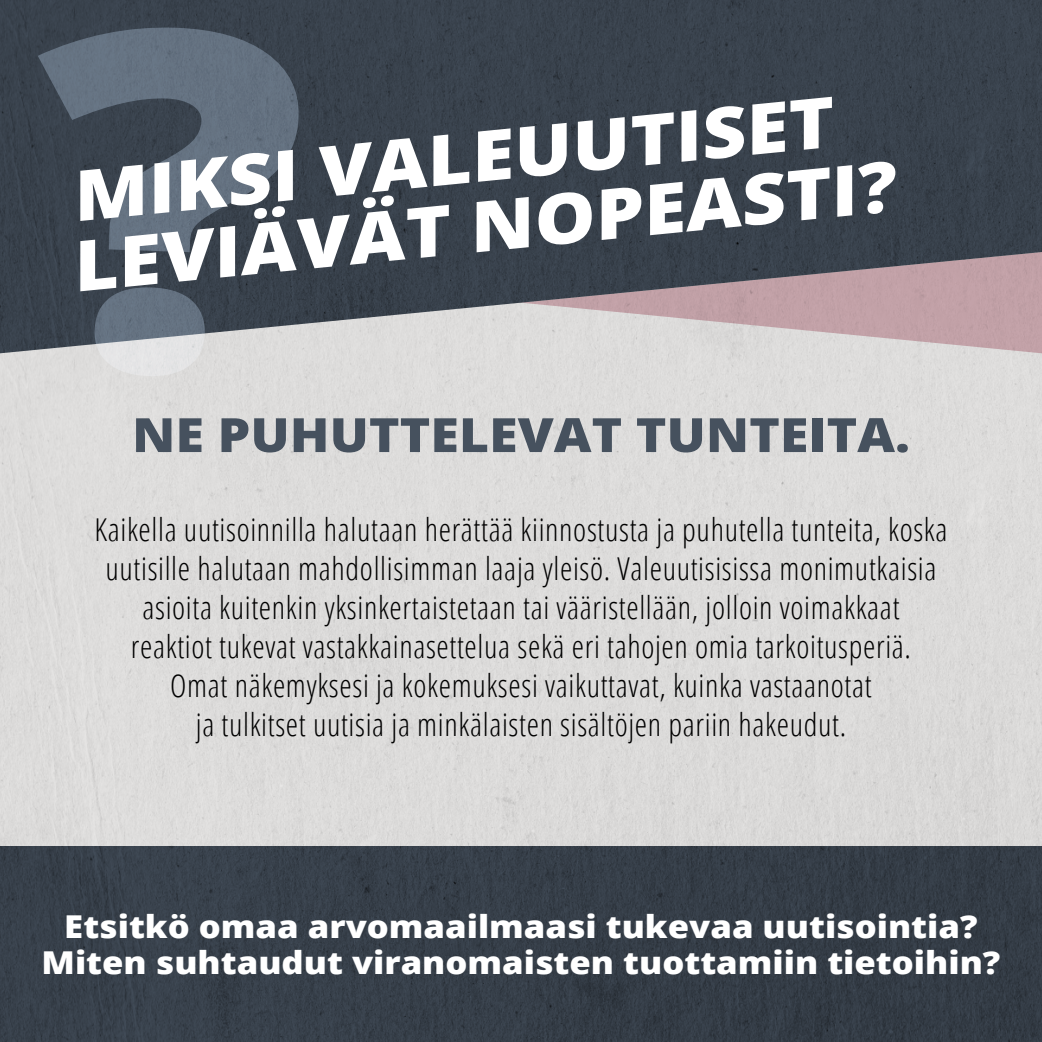
<style>
.page{position:relative;width:1042px;height:1042px;background:#dcdbda}
.page>*{position:absolute;margin:0;border:0;box-sizing:border-box;transform-origin:0 0}
._2_H2_DIAOTSIKKO{font:800 70px/70.2px "Open Sans";color:#fff;scale:1.1 1}
._6_VASTAUS_2{font:800 47.25px "Open Sans";color:#46515e;scale:1.1 1}
._5_LEIPÄ{font:300 condensed 31.5px/39px "Open Sans";letter-spacing:.02em;color:#000;text-align:center}
._4_1_pohdi{font:800 31.5px/35.4px "Open Sans";color:#fff;text-align:center;scale:1.1 1}
</style>
<div class="page">
<svg style="left:0;top:0;width:1042px;height:355px;background:#51565f"></svg>
<div style="left:0;top:845px;width:1042px;height:197px;background:#363e48"></div>
<svg style="left:38px;top:26px;width:261px;height:350px;background:#5c6671"></svg>
<h2 class="_2_H2_DIAOTSIKKO" style="left:61px;top:161px;width:753px;rotate:-6deg">MIKSI VALEUUTISET<br>LEVIÄVÄT NOPEASTI?</h2>
<p class="_6_VASTAUS_2" style="left:132px;top:399px;width:709px">NE PUHUTTELEVAT TUNTEITA.</p>
<p class="_5_LEIPÄ" style="left:94px;top:509px;width:854px">Kaikella uutisoinnilla halutaan herättää kiinnostusta ja puhutella tunteita, koska uutisille halutaan mahdollisimman laaja yleisö. Valeuutisisissa monimutkaisia asioita kuitenkin yksinkertaistetaan tai vääristellään, jolloin voimakkaat<br>reaktiot tukevat vastakkainasettelua sekä eri tahojen omia tarkoitusperiä.</p>
<p class="_5_LEIPÄ" style="left:170px;top:665px;width:703px">Omat näkemyksesi ja kokemuksesi vaikuttavat, kuinka vastaanotat ja tulkitset uutisia ja minkälaisten sisältöjen pariin hakeudut.</p>
<p class="_4_1_pohdi" style="left:42px;top:907px;width:873px">Etsitkö omaa arvomaailmaasi tukevaa uutisointia?<br>Miten suhtaudut viranomaisten tuottamiin tietoihin?</p>
</div>
